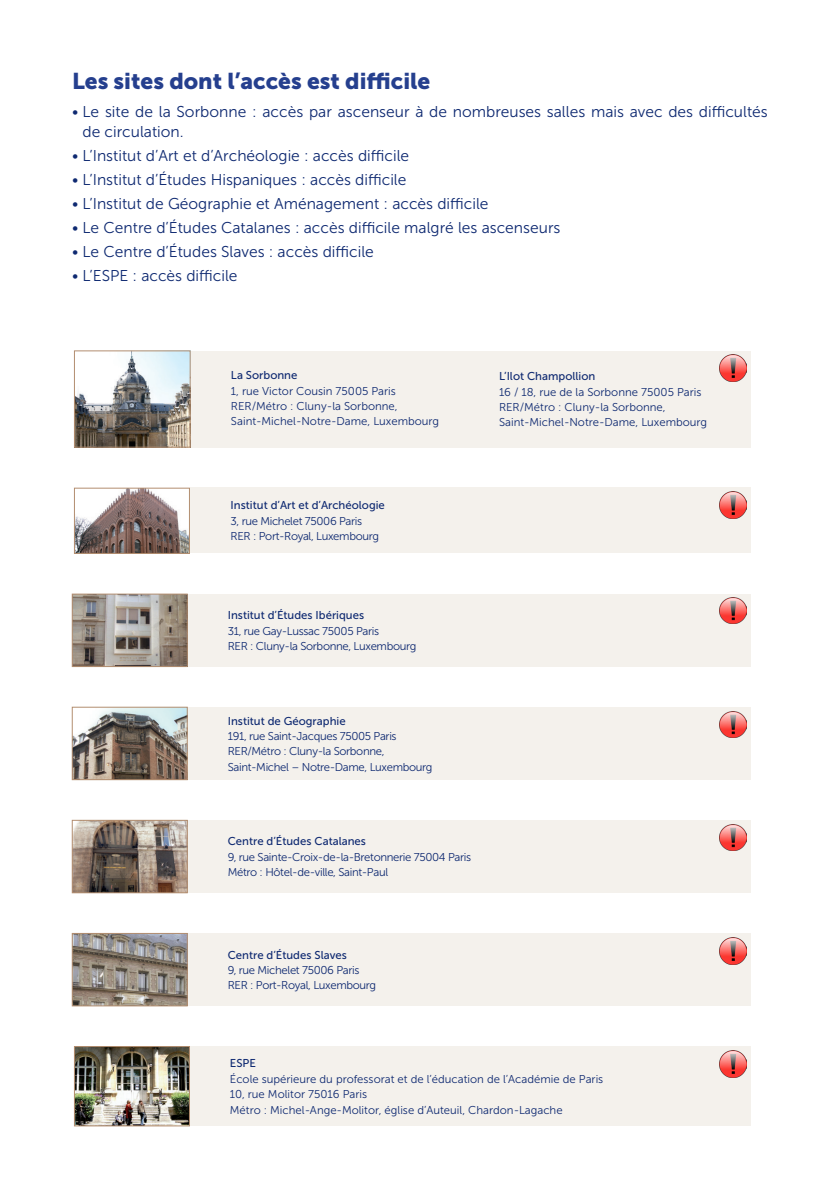
<style>
.page{position:relative;width:840px;height:1191px;background:#fff}
.page>*{position:absolute;margin:0;border:0;box-sizing:border-box;transform-origin:0 0}
.t1{font:22.8px "Museo Sans 900";color:#253f8e}
.t2{font:15.6px/19.8px "Museo Sans 300";color:#0e2971}
.Texte{font:11.4px "Museo Sans 300";letter-spacing:-.005em;color:#0e2971}
.Texte-2{font:11.4px "Museo Sans 300";letter-spacing:-.03em;color:#0e2971}
.Texte-3{font:11.4px "Museo Sans 500";color:#0e2971}
</style>
<div class="page">
<div style="left:190px;top:487px;width:560px;height:66px;background:#f4f1ec"></div>
<img style="left:76px;top:490px;width:111px;height:61px">
<div style="left:74px;top:488px;width:115px;height:65px;border:1px solid #b38e70"></div>
<div style="left:190px;top:351px;width:560px;height:96px;background:#f4f1ec"></div>
<img style="left:76px;top:353px;width:112px;height:92px">
<div style="left:74px;top:351px;width:116px;height:96px;border:1px solid #b38e70"></div>
<img style="left:719px;top:354px;width:27px;height:27px">
<div style="left:187px;top:707px;width:563px;height:73px;background:#f4f1ec"></div>
<img style="left:74px;top:709px;width:111px;height:69px">
<div style="left:72px;top:707px;width:115px;height:73px;border:1px solid #b38e70"></div>
<div style="left:187px;top:594px;width:563px;height:72px;background:#f4f1ec"></div>
<img style="left:74px;top:596px;width:111px;height:68px">
<div style="left:72px;top:594px;width:115px;height:72px;border:1px solid #b38e70"></div>
<div style="left:187px;top:933px;width:563px;height:73px;background:#f4f1ec"></div>
<img style="left:74px;top:935px;width:111px;height:69px">
<div style="left:72px;top:933px;width:115px;height:73px;border:1px solid #b38e70"></div>
<div style="left:187px;top:820px;width:563px;height:73px;background:#f4f1ec"></div>
<img style="left:74px;top:822px;width:111px;height:69px">
<div style="left:72px;top:820px;width:115px;height:73px;border:1px solid #b38e70"></div>
<div style="left:189px;top:1046px;width:561px;height:80px;background:#f4f1ec"></div>
<img style="left:76px;top:1048px;width:111px;height:76px">
<div style="left:74px;top:1046px;width:115px;height:80px;border:1px solid #b38e70"></div>
<img style="left:719px;top:491px;width:27px;height:27px">
<img style="left:719px;top:597px;width:27px;height:27px">
<img style="left:719px;top:711px;width:27px;height:27px">
<img style="left:719px;top:824px;width:27px;height:27px">
<img style="left:719px;top:937px;width:27px;height:27px">
<img style="left:719px;top:1050px;width:27px;height:27px">
<p class="t1" style="left:72px;top:68px;width:359px">Les sites dont l’accès est difficile</p>
<p class="t2" style="left:82px;top:102px;width:686px;text-indent:-10px">• Le site de la Sorbonne : accès par ascenseur à de nombreuses salles mais avec des difficultés de circulation.</p>
<p class="t2" style="left:72px;top:146px;width:338px">• L’Institut d’Art et d’Archéologie : accès difficile</p>
<p class="t2" style="left:72px;top:170px;width:336px">• L’Institut d’Études Hispaniques : accès difficile</p>
<p class="t2" style="left:72px;top:194px;width:418px">• L’Institut de Géographie et Aménagement : accès difficile</p>
<p class="t2" style="left:72px;top:218px;width:489px">• Le Centre d’Études Catalanes : accès difficile malgré les ascenseurs</p>
<p class="t2" style="left:72px;top:242px;width:303px">• Le Centre d’Études Slaves : accès difficile</p>
<p class="t2" style="left:72px;top:265px;width:167px">• L’ESPE : accès difficile</p>
<p class="Texte-3" style="left:231px;top:369px;width:68px">La Sorbonne</p>
<p class="Texte" style="left:231px;top:384px;width:166px">1, rue Victor Cousin 75005 Paris</p>
<p class="Texte" style="left:231px;top:400px;width:168px">RER/Métro : Cluny-la Sorbonne,</p>
<p class="Texte" style="left:231px;top:415px;width:209px">Saint-Michel-Notre-Dame, Luxembourg</p>
<p class="Texte-3" style="left:498px;top:370px;width:98px">L’Ilot Champollion</p>
<p class="Texte" style="left:498px;top:385px;width:204px">16 / 18, rue de la Sorbonne 75005 Paris</p>
<p class="Texte" style="left:498px;top:401px;width:168px">RER/Métro : Cluny-la Sorbonne,</p>
<p class="Texte" style="left:498px;top:416px;width:209px">Saint-Michel-Notre-Dame, Luxembourg</p>
<p class="Texte-3" style="left:230px;top:499px;width:156px">Institut d’Art et d’Archéologie</p>
<p class="Texte-2" style="left:230px;top:514px;width:133px">3, rue Michelet 75006 Paris</p>
<p class="Texte-2" style="left:230px;top:530px;width:150px">RER : Port-Royal, Luxembourg</p>
<p class="Texte-3" style="left:227px;top:609px;width:138px">Institut d’Études Ibériques</p>
<p class="Texte-2" style="left:227px;top:624px;width:153px">31, rue Gay-Lussac 75005 Paris</p>
<p class="Texte-2" style="left:227px;top:640px;width:190px">RER : Cluny-la Sorbonne, Luxembourg</p>
<p class="Texte-3" style="left:227px;top:714px;width:119px">Institut de Géographie</p>
<p class="Texte-2" style="left:227px;top:730px;width:170px">191, rue Saint-Jacques 75005 Paris</p>
<p class="Texte-2" style="left:227px;top:745px;width:158px">RER/Métro : Cluny-la Sorbonne,</p>
<p class="Texte-2" style="left:227px;top:760px;width:206px">Saint-Michel – Notre-Dame, Luxembourg</p>
<p class="Texte-3" style="left:227px;top:835px;width:140px">Centre d’Études Catalanes</p>
<p class="Texte-2" style="left:227px;top:850px;width:245px">9, rue Sainte-Croix-de-la-Bretonnerie 75004 Paris</p>
<p class="Texte-2" style="left:227px;top:866px;width:162px">Métro : Hôtel-de-ville, Saint-Paul</p>
<p class="Texte-3" style="left:227px;top:948px;width:120px">Centre d’Études Slaves</p>
<p class="Texte-2" style="left:227px;top:964px;width:133px">9, rue Michelet 75006 Paris</p>
<p class="Texte-2" style="left:227px;top:979px;width:150px">RER : Port-Royal, Luxembourg</p>
<p class="Texte-3" style="left:230px;top:1057px;width:28px">ESPE</p>
<p class="Texte" style="left:230px;top:1072px;width:375px">École supérieure du professorat et de l’éducation de l’Académie de Paris</p>
<p class="Texte" style="left:230px;top:1088px;width:139px">10, rue Molitor 75016 Paris</p>
<p class="Texte" style="left:230px;top:1103px;width:334px">Métro : Michel-Ange-Molitor, église d’Auteuil, Chardon-Lagache</p>
</div>
